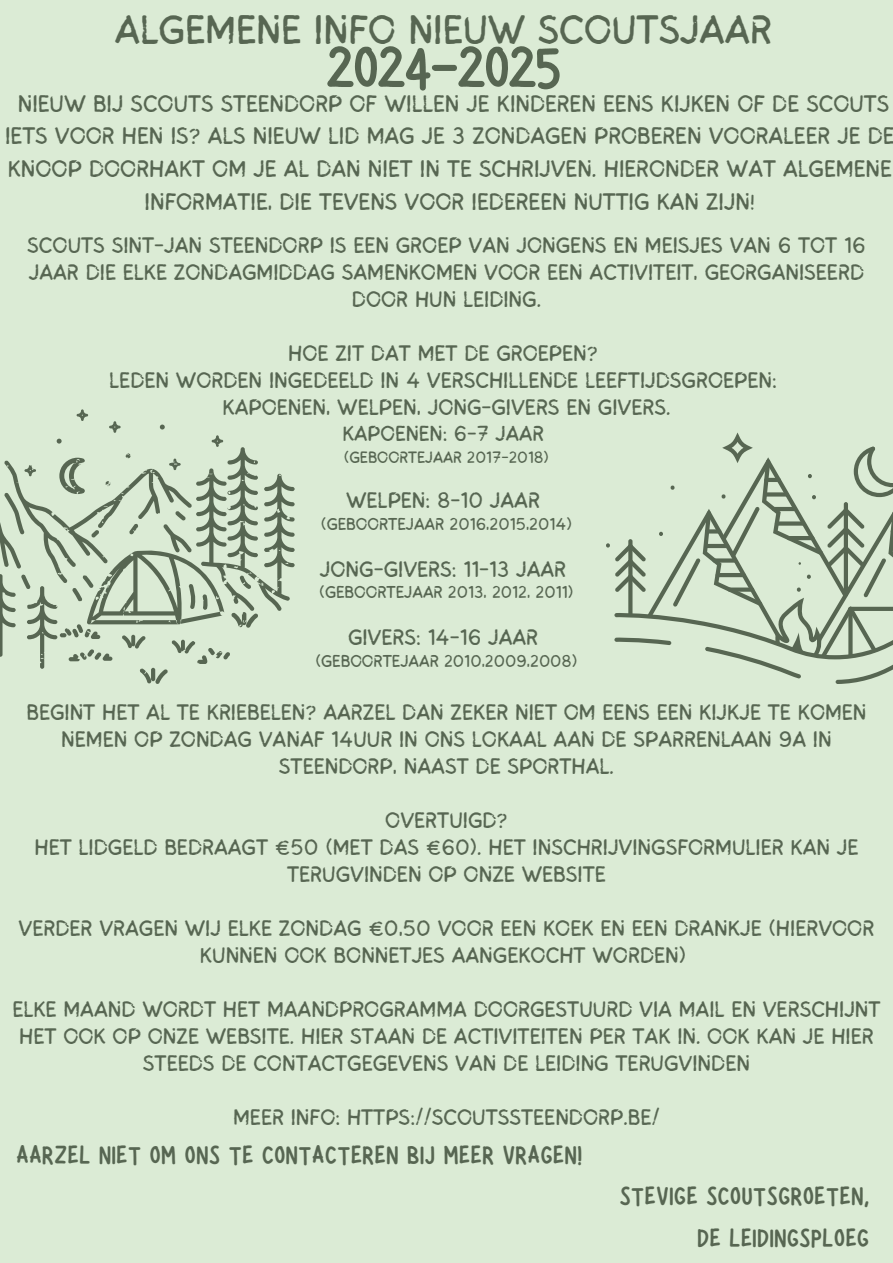
<style>
.page{position:relative;width:893px;height:1263px;background:#dbebd5}
.page>*{position:absolute;margin:0;border:0;box-sizing:border-box;transform-origin:0 0}
.t1{font:75.75px "Hibernate";color:#576652}
.t2{font:41.25px "Sigher";color:#576652}
.t3{font:33.75px/41.6px "Hibernate";letter-spacing:.04em;color:#576652;text-align:right}
.t4{font:24px/32.6px "Sigher";color:#576652;text-align:center}
.t5{font:22.5px/27px "Sigher";color:#576652;text-align:center}
.t6{font:21.75px "Sigher";color:#576652}
.t7{font:17.25px "Sigher";color:#576652}
.t8{font:16.5px "Sigher";color:#576652}
</style>
<div class="page">
<svg style="left:606px;top:432px;width:287px;height:252px"></svg>
<svg style="left:0;top:409px;width:295px;height:275px"></svg>
<h2 class="t2" style="left:115px;top:13px;width:659px">ALGEMENE INFO NIEUW SCOUTSJAAR</h2>
<h1 class="t1" style="left:327px;top:30px;width:235px">2024-2025</h1>
<p class="t4" style="left:5px;top:89px;width:891px">NIEUW BIJ SCOUTS STEENDORP OF WILLEN JE KINDEREN EENS KIJKEN OF DE SCOUTS IETS VOOR HEN IS? ALS NIEUW LID MAG JE 3 ZONDAGEN PROBEREN VOORALEER JE DE KNOOP DOORHAKT OM JE AL DAN NIET IN TE SCHRIJVEN. HIERONDER WAT ALGEMENE INFORMATIE, DIE TEVENS VOOR IEDEREEN NUTTIG KAN ZIJN!</p>
<p class="t5" style="left:27px;top:233px;width:840px">SCOUTS SINT-JAN STEENDORP IS EEN GROEP VAN JONGENS EN MEISJES VAN 6 TOT 16<br>JAAR DIE ELKE ZONDAGMIDDAG SAMENKOMEN VOOR EEN ACTIVITEIT, GEORGANISEERD<br>DOOR HUN LEIDING.</p>
<p class="t5" style="left:109px;top:341px;width:669px">HOE ZIT DAT MET DE GROEPEN?<br>LEDEN WORDEN INGEDEELD IN 4 VERSCHILLENDE LEEFTIJDSGROEPEN:<br>KAPOENEN, WELPEN, JONG-GIVERS EN GIVERS.</p>
<p class="t6" style="left:342px;top:425px;width:203px">KAPOENEN: 6-7 JAAR</p>
<p class="t8" style="left:344px;top:450px;width:207px">(GEBOORTEJAAR 2017-2018)</p>
<p class="t5" style="left:346px;top:488px;width:195px">WELPEN: 8-10 JAAR</p>
<p class="t7" style="left:321px;top:517px;width:253px">(GEBOORTEJAAR 2016,2015,2014)</p>
<p class="t5" style="left:320px;top:557px;width:248px">JONG-GIVERS: 11-13 JAAR</p>
<p class="t7" style="left:319px;top:585px;width:256px">(GEBOORTEJAAR 2013, 2012, 2011)</p>
<p class="t5" style="left:348px;top:625px;width:192px">GIVERS: 14-16 JAAR</p>
<p class="t7" style="left:315px;top:654px;width:264px">(GEBOORTEJAAR 2010,2009,2008)</p>
<p class="t5" style="left:26px;top:700px;width:842px">BEGINT HET AL TE KRIEBELEN? AARZEL DAN ZEKER NIET OM EENS EEN KIJKJE TE KOMEN<br>NEMEN OP ZONDAG VANAF 14UUR IN ONS LOKAAL AAN DE SPARRENLAAN 9A IN<br>STEENDORP, NAAST DE SPORTHAL.</p>
<p class="t5" style="left:34px;top:808px;width:825px">OVERTUIGD?<br>HET LIDGELD BEDRAAGT €50 (MET DAS €60). HET INSCHRIJVINGSFORMULIER KAN JE<br>TERUGVINDEN OP ONZE WEBSITE</p>
<p class="t5" style="left:19px;top:916px;width:857px">VERDER VRAGEN WIJ ELKE ZONDAG €0,50 VOOR EEN KOEK EN EEN DRANKJE (HIERVOOR<br>KUNNEN OOK BONNETJES AANGEKOCHT WORDEN)</p>
<p class="t5" style="left:12px;top:997px;width:870px">ELKE MAAND WORDT HET MAANDPROGRAMMA DOORGESTUURD VIA MAIL EN VERSCHIJNT<br>HET OOK OP ONZE WEBSITE. HIER STAAN DE ACTIVITEITEN PER TAK IN. OOK KAN JE HIER<br>STEEDS DE CONTACTGEGEVENS VAN DE LEIDING TERUGVINDEN</p>
<p class="t5" style="left:233px;top:1105px;width:428px">MEER INFO: HTTPS://SCOUTSSTEENDORP.BE/</p>
<h3 class="t3" style="left:17px;top:1138px;width:566px">AARZEL NIET OM ONS TE CONTACTEREN BIJ MEER VRAGEN!</h3>
<h3 class="t3" style="left:620px;top:1180px;width:250px">STEVIGE SCOUTSGROETEN,<br>DE LEIDINGSPLOEG</h3>
</div>
